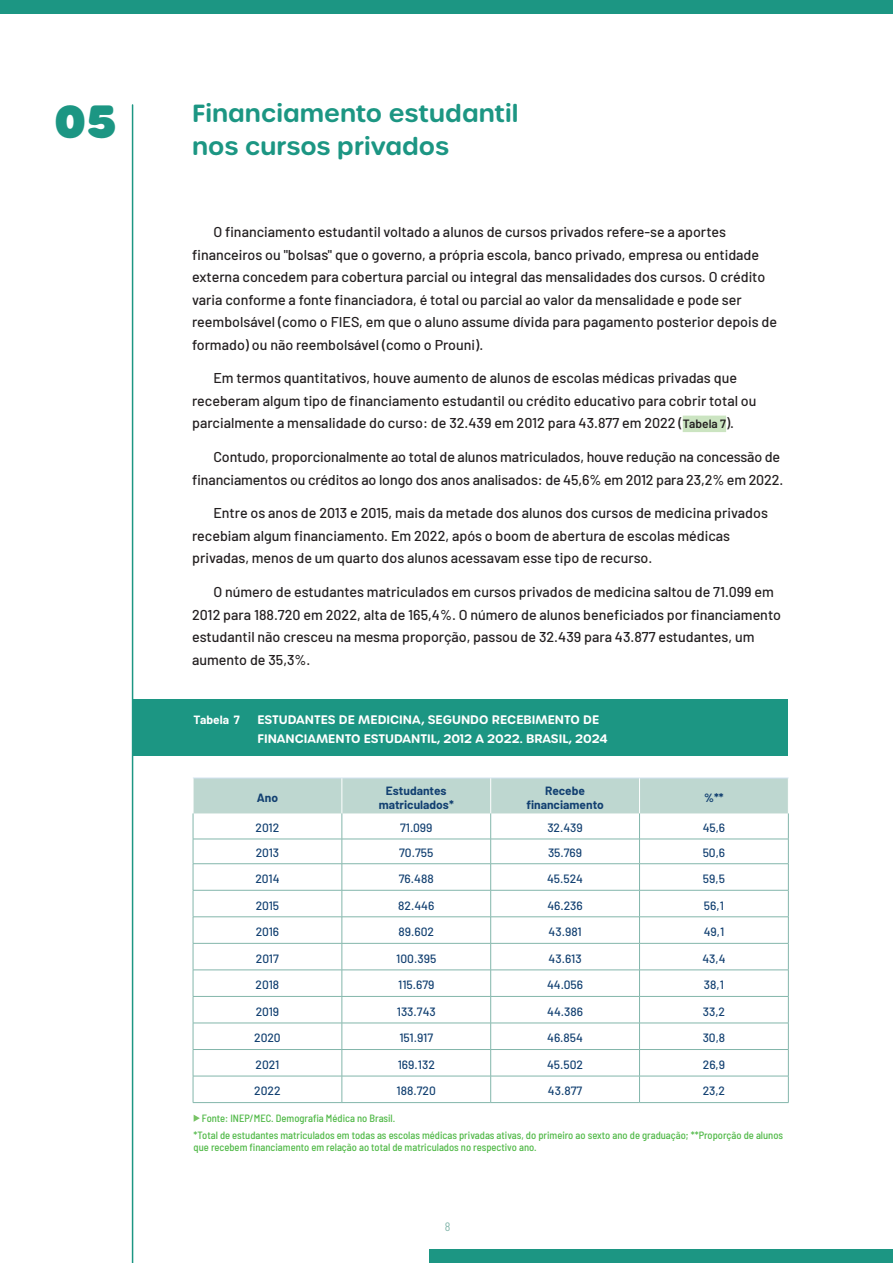
<style>
.page{position:relative;width:893px;height:1263px;background:#fff}
.page>*{position:absolute;margin:0;border:0;box-sizing:border-box;transform-origin:0 0}
.t1{font:800 45px "Urbane Rounded";color:#1c9683}
.t2{font:600 24px/33px "Urbane Rounded";color:#1c9683}
.Texto_corrido{font:500 14.25px/22.5px "Barlow";color:#231f20}
.Tabela_-_medium{font:500 12px "Barlow";color:#124071}
.t3{font:600 12px/19.5px "Urbane Rounded";color:#fff}
.Tabela_-_negrito{font:700 12px/14.4px "Barlow";color:#124071;text-align:center}
.t4{font:700 12px "Barlow";color:#fff}
.t5{font:semi-condensed 12px "Barlow";color:#83b6ab}
.Fonte{font:500 semi-condensed 10.5px/12.6px "Barlow";color:#51b948}
.s1{font-weight:600;font-size:12px}
</style>
<div class="page">
<div style="left:429px;top:1250px;width:464px;height:13px;background:#1c9683"></div>
<div style="left:0;top:0;width:893px;height:13px;background:#1c9683"></div>
<hr style="left:132px;top:105px;width:1px;height:1158px;background:#1c9683">
<div style="left:683px;top:416px;width:43px;height:16px;background:#cbe4c1"></div>
<div style="left:133px;top:699px;width:655px;height:56px;background:#1c9683"></div>
<svg style="left:194px;top:1115px;width:6px;height:7px"></svg>
<svg style="left:193px;top:778px;width:596px;height:324px"></svg>
<hr style="left:193px;top:863px;width:149px;height:1px;background:#83b6ab">
<hr style="left:342px;top:863px;width:149px;height:1px;background:#83b6ab">
<hr style="left:491px;top:863px;width:148px;height:1px;background:#83b6ab">
<hr style="left:639px;top:863px;width:149px;height:1px;background:#83b6ab">
<hr style="left:193px;top:890px;width:149px;height:1px;background:#83b6ab">
<hr style="left:342px;top:890px;width:149px;height:1px;background:#83b6ab">
<hr style="left:491px;top:890px;width:148px;height:1px;background:#83b6ab">
<hr style="left:639px;top:890px;width:149px;height:1px;background:#83b6ab">
<hr style="left:193px;top:916px;width:149px;height:1px;background:#83b6ab">
<hr style="left:342px;top:916px;width:149px;height:1px;background:#83b6ab">
<hr style="left:491px;top:916px;width:148px;height:1px;background:#83b6ab">
<hr style="left:639px;top:916px;width:149px;height:1px;background:#83b6ab">
<hr style="left:193px;top:943px;width:149px;height:1px;background:#83b6ab">
<hr style="left:342px;top:943px;width:149px;height:1px;background:#83b6ab">
<hr style="left:491px;top:943px;width:148px;height:1px;background:#83b6ab">
<hr style="left:639px;top:943px;width:149px;height:1px;background:#83b6ab">
<hr style="left:193px;top:970px;width:149px;height:1px;background:#83b6ab">
<hr style="left:342px;top:970px;width:149px;height:1px;background:#83b6ab">
<hr style="left:491px;top:970px;width:148px;height:1px;background:#83b6ab">
<hr style="left:639px;top:970px;width:149px;height:1px;background:#83b6ab">
<hr style="left:193px;top:996px;width:149px;height:1px;background:#83b6ab">
<hr style="left:342px;top:996px;width:149px;height:1px;background:#83b6ab">
<hr style="left:491px;top:996px;width:148px;height:1px;background:#83b6ab">
<hr style="left:639px;top:996px;width:149px;height:1px;background:#83b6ab">
<hr style="left:193px;top:1023px;width:149px;height:1px;background:#83b6ab">
<hr style="left:342px;top:1023px;width:149px;height:1px;background:#83b6ab">
<hr style="left:491px;top:1023px;width:148px;height:1px;background:#83b6ab">
<hr style="left:639px;top:1023px;width:149px;height:1px;background:#83b6ab">
<hr style="left:193px;top:1049px;width:149px;height:1px;background:#83b6ab">
<hr style="left:342px;top:1049px;width:149px;height:1px;background:#83b6ab">
<hr style="left:491px;top:1049px;width:148px;height:1px;background:#83b6ab">
<hr style="left:639px;top:1049px;width:149px;height:1px;background:#83b6ab">
<hr style="left:193px;top:1076px;width:149px;height:1px;background:#83b6ab">
<hr style="left:342px;top:1076px;width:149px;height:1px;background:#83b6ab">
<hr style="left:491px;top:1076px;width:148px;height:1px;background:#83b6ab">
<hr style="left:639px;top:1076px;width:149px;height:1px;background:#83b6ab">
<hr style="left:193px;top:1102px;width:149px;height:1px;background:#83b6ab">
<hr style="left:342px;top:1102px;width:149px;height:1px;background:#83b6ab">
<hr style="left:491px;top:1102px;width:148px;height:1px;background:#83b6ab">
<hr style="left:639px;top:1102px;width:149px;height:1px;background:#83b6ab">
<p class="t1" style="left:54px;top:90px;width:64px">05</p>
<p class="t2" style="left:192px;top:97px;width:328px">Financiamento estudantil nos cursos privados</p>
<p class="Texto_corrido" style="left:192px;top:220px;width:586px;text-indent:21px">O financiamento estudantil voltado a alunos de cursos privados refere-se a aportes financeiros ou "bolsas" que o governo, a própria escola, banco privado, empresa ou entidade externa concedem para cobertura parcial ou integral das mensalidades dos cursos. O crédito varia conforme a fonte financiadora, é total ou parcial ao valor da mensalidade e pode ser reembolsável (como o FIES, em que o aluno assume dívida para pagamento posterior depois de formado) ou não reembolsável (como o Prouni).</p>
<p class="Texto_corrido" style="left:192px;top:366px;width:566px;text-indent:21px">Em termos quantitativos, houve aumento de alunos de escolas médicas privadas que receberam algum tipo de financiamento estudantil ou crédito educativo para cobrir total ou parcialmente a mensalidade do curso: de 32.439 em 2012 para 43.877 em 2022 (<span class="s1">Tabela 7</span>).</p>
<p class="Texto_corrido" style="left:192px;top:445px;width:593px;text-align:right">Contudo, proporcionalmente ao total de alunos matriculados, houve redução na concessão de financiamentos ou créditos ao longo dos anos analisados: de 45,6% em 2012 para 23,2% em 2022.</p>
<p class="Texto_corrido" style="left:192px;top:501px;width:577px;text-indent:21px">Entre os anos de 2013 e 2015, mais da metade dos alunos dos cursos de medicina privados recebiam algum financiamento. Em 2022, após o boom de abertura de escolas médicas privadas, menos de um quarto dos alunos acessavam esse tipo de recurso.</p>
<p class="Texto_corrido" style="left:192px;top:580px;width:590px;text-indent:21px">O número de estudantes matriculados em cursos privados de medicina saltou de 71.099 em 2012 para 188.720 em 2022, alta de 165,4%. O número de alunos beneficiados por financiamento estudantil não cresceu na mesma proporção, passou de 32.439 para 43.877 estudantes, um aumento de 35,3%.</p>
<p class="t4" style="left:194px;top:712px;width:48px">Tabela 7</p>
<p class="t3" style="left:257px;top:710px;width:352px">ESTUDANTES DE MEDICINA, SEGUNDO RECEBIMENTO DE<br>FINANCIAMENTO ESTUDANTIL, 2012 A 2022. BRASIL, 2024</p>
<p class="Tabela_-_negrito" style="left:257px;top:790px;width:23px">Ano</p>
<p class="Tabela_-_negrito" style="left:379px;top:783px;width:76px">Estudantes matriculados*</p>
<p class="Tabela_-_negrito" style="left:526px;top:783px;width:79px">Recebe financiamento</p>
<p class="Tabela_-_negrito" style="left:704px;top:790px;width:21px">%**</p>
<p class="Tabela_-_medium" style="left:256px;top:819px;width:25px">2012</p>
<p class="Tabela_-_medium" style="left:400px;top:819px;width:34px">71.099</p>
<p class="Tabela_-_medium" style="left:547px;top:819px;width:37px">32.439</p>
<p class="Tabela_-_medium" style="left:703px;top:819px;width:24px">45,6</p>
<p class="Tabela_-_medium" style="left:256px;top:844px;width:25px">2013</p>
<p class="Tabela_-_medium" style="left:399px;top:844px;width:36px">70.755</p>
<p class="Tabela_-_medium" style="left:548px;top:844px;width:36px">35.769</p>
<p class="Tabela_-_medium" style="left:703px;top:844px;width:24px">50,6</p>
<p class="Tabela_-_medium" style="left:255px;top:870px;width:26px">2014</p>
<p class="Tabela_-_medium" style="left:399px;top:870px;width:36px">76.488</p>
<p class="Tabela_-_medium" style="left:547px;top:870px;width:38px">45.524</p>
<p class="Tabela_-_medium" style="left:703px;top:870px;width:24px">59,5</p>
<p class="Tabela_-_medium" style="left:256px;top:896px;width:25px">2015</p>
<p class="Tabela_-_medium" style="left:398px;top:896px;width:38px">82.446</p>
<p class="Tabela_-_medium" style="left:547px;top:896px;width:37px">46.236</p>
<p class="Tabela_-_medium" style="left:704px;top:896px;width:21px">56,1</p>
<p class="Tabela_-_medium" style="left:256px;top:923px;width:25px">2016</p>
<p class="Tabela_-_medium" style="left:398px;top:923px;width:37px">89.602</p>
<p class="Tabela_-_medium" style="left:549px;top:923px;width:35px">43.981</p>
<p class="Tabela_-_medium" style="left:704px;top:923px;width:22px">49,1</p>
<p class="Tabela_-_medium" style="left:256px;top:949px;width:25px">2017</p>
<p class="Tabela_-_medium" style="left:396px;top:949px;width:41px">100.395</p>
<p class="Tabela_-_medium" style="left:549px;top:949px;width:35px">43.613</p>
<p class="Tabela_-_medium" style="left:702px;top:949px;width:25px">43,4</p>
<p class="Tabela_-_medium" style="left:256px;top:976px;width:25px">2018</p>
<p class="Tabela_-_medium" style="left:398px;top:976px;width:38px">115.679</p>
<p class="Tabela_-_medium" style="left:547px;top:976px;width:37px">44.056</p>
<p class="Tabela_-_medium" style="left:704px;top:976px;width:22px">38,1</p>
<p class="Tabela_-_medium" style="left:256px;top:1003px;width:25px">2019</p>
<p class="Tabela_-_medium" style="left:397px;top:1003px;width:40px">133.743</p>
<p class="Tabela_-_medium" style="left:547px;top:1003px;width:37px">44.386</p>
<p class="Tabela_-_medium" style="left:703px;top:1003px;width:24px">33,2</p>
<p class="Tabela_-_medium" style="left:254px;top:1029px;width:28px">2020</p>
<p class="Tabela_-_medium" style="left:399px;top:1029px;width:35px">151.917</p>
<p class="Tabela_-_medium" style="left:547px;top:1029px;width:37px">46.854</p>
<p class="Tabela_-_medium" style="left:703px;top:1029px;width:24px">30,8</p>
<p class="Tabela_-_medium" style="left:255px;top:1056px;width:25px">2021</p>
<p class="Tabela_-_medium" style="left:398px;top:1056px;width:39px">169.132</p>
<p class="Tabela_-_medium" style="left:547px;top:1056px;width:38px">45.502</p>
<p class="Tabela_-_medium" style="left:703px;top:1056px;width:24px">26,9</p>
<p class="Tabela_-_medium" style="left:254px;top:1082px;width:28px">2022</p>
<p class="Tabela_-_medium" style="left:397px;top:1082px;width:41px">188.720</p>
<p class="Tabela_-_medium" style="left:548px;top:1082px;width:36px">43.877</p>
<p class="Tabela_-_medium" style="left:703px;top:1082px;width:24px">23,2</p>
<p class="Fonte" style="left:202px;top:1111px;width:195px">Fonte: INEP/MEC. Demografia Médica no Brasil.</p>
<p class="Fonte" style="left:194px;top:1128px;width:591px">*Total de estudantes matriculados em todas as escolas médicas privadas ativas, do primeiro ao sexto ano de graduação; **Proporção de alunos que recebem financiamento em relação ao total de matriculados no respectivo ano.</p>
<p class="t5" style="left:445px;top:1218px;width:7px">8</p>
</div>
